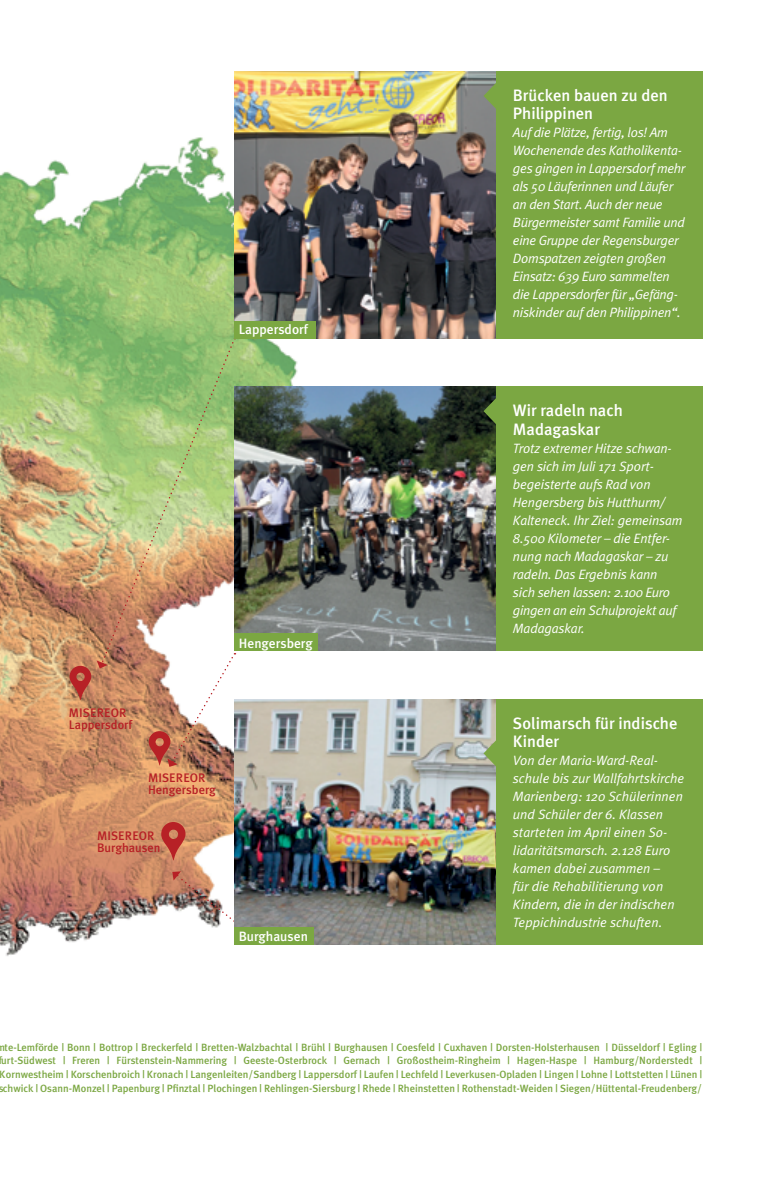
<style>
.page{position:relative;width:766px;height:1191px;background:#fff}
.page>*{position:absolute;margin:0;border:0;box-sizing:border-box;transform-origin:0 0}
.t1{font:500 16.5px/18px "Meta Plus";color:#fff}
.t2{font:italic 13.5px/18px "Meta Plus Normal";letter-spacing:-.01em;color:#fff}
.t3{font:500 13.5px "Meta Plus";color:#fff}
.t4{font:500 12.45px/12px "Meta Plus";color:#b72126}
.t5{font:500 10.5px/13.8px "Meta Plus";color:#7ba742;text-align:justify}
</style>
<div class="page">
<img style="left:0;top:137px;width:346px;height:819px">
<svg style="left:172px;top:871px;width:62px;height:59px"></svg>
<img style="left:234px;top:699px;width:262px;height:245px">
<svg style="left:149px;top:663px;width:86px;height:104px"></svg>
<img style="left:235px;top:386px;width:261px;height:265px">
<div style="left:496px;top:386px;width:206px;height:265px;background:#7ba742"></div>
<svg style="left:483px;top:397px;width:13px;height:28px"></svg>
<div style="left:234px;top:634px;width:84px;height:17px;background:#7ba742"></div>
<svg style="left:161px;top:822px;width:24px;height:38px"></svg>
<div style="left:496px;top:699px;width:206px;height:245px;background:#7ba742"></div>
<svg style="left:483px;top:739px;width:13px;height:28px"></svg>
<div style="left:234px;top:927px;width:80px;height:17px;background:#7ba742"></div>
<svg style="left:70px;top:666px;width:21px;height:34px"></svg>
<svg style="left:101px;top:341px;width:134px;height:322px"></svg>
<svg style="left:97px;top:660px;width:11px;height:8px"></svg>
<img style="left:234px;top:71px;width:262px;height:267px">
<div style="left:496px;top:71px;width:206px;height:267px;background:#7ba742"></div>
<svg style="left:483px;top:82px;width:13px;height:28px"></svg>
<div style="left:234px;top:321px;width:82px;height:17px;background:#7ba742"></div>
<p class="t3" style="left:239px;top:322px;width:71px">Lappersdorf</p>
<p class="t4" style="left:69px;top:706px;width:65px">MISEREOR<br>Lappersdorf</p>
<p class="t4" style="left:148px;top:772px;width:69px">MISEREOR<br>Hengersberg</p>
<p class="t4" style="left:97px;top:830px;width:65px">MISEREOR<br>Burghausen</p>
<p class="t3" style="left:239px;top:635px;width:75px">Hengersberg</p>
<p class="t3" style="left:239px;top:928px;width:71px">Burghausen</p>
<p class="t1" style="left:513px;top:86px;width:156px">Brücken bauen zu den<br>Philippinen</p>
<p class="t2" style="left:513px;top:123px;width:174px">Auf die Plätze, fertig, los! Am<br>Wochenende des Katholikenta&shy;ges gingen in Lappersdorf mehr als 50 Läuferinnen und Läufer an den Start. Auch der neue<br>Bürgermeister samt Familie und eine Gruppe der Regensburger<br>Domspatzen zeigten großen<br>Einsatz: 639 Euro sammelten die Lappersdorfer für „Gefäng&shy;niskinder auf den Philippinen“.</p>
<p class="t1" style="left:513px;top:401px;width:111px">Wir radeln nach<br>Madagaskar</p>
<p class="t2" style="left:513px;top:438px;width:171px">Trotz extremer Hitze schwan&shy;gen sich im Juli 171 Sport&shy;begeisterte aufs Rad von<br>Hengersberg bis Hutthurm/<br>Kalteneck. Ihr Ziel: gemeinsam<br>8.500 Kilometer – die Entfer&shy;nung nach Madagaskar – zu radeln. Das Ergebnis kann sich sehen lassen: 2.100 Euro gingen an ein Schulprojekt auf<br>Madagaskar.</p>
<p class="t1" style="left:513px;top:714px;width:166px">Solimarsch für indische<br>Kinder</p>
<p class="t2" style="left:513px;top:751px;width:173px">Von der Maria-Ward-Real&shy;schule bis zur Wallfahrtskirche<br>Marienberg: 120 Schülerinnen und Schüler der 6. Klassen starteten im April einen So&shy;lidaritätsmarsch. 2.128 Euro kamen dabei zusammen –<br>für die Rehabilitierung von<br>Kindern, die in der indischen<br>Teppichindustrie schuften.</p>
<p class="t5" style="left:-4px;top:1040px;width:707px">mte-Lemförde | Bonn | Bottrop | Breckerfeld | Bretten-Walzbachtal | Brühl | Burghausen | Coesfeld | Cuxhaven | Dorsten-Holsterhausen | Düsseldorf | Egling | furt-Südwest | Freren | Fürstenstein-Nammering | Geeste-Osterbrock | Gernach | Großostheim-Ringheim | Hagen-Haspe | Hamburg/Norderstedt | Kornwestheim | Korschenbroich | Kronach | Langenleiten/Sandberg | Lappersdorf | Laufen | Lechfeld | Leverkusen-Opladen | Lingen | Lohne | Lottstetten | Lünen | schwick | Osann-Monzel | Papenburg | Pfinztal | Plochingen | Rehlingen-Siersburg | Rhede | Rheinstetten | Rothenstadt-Weiden | Siegen/Hüttental-Freudenberg/</p>
</div>
